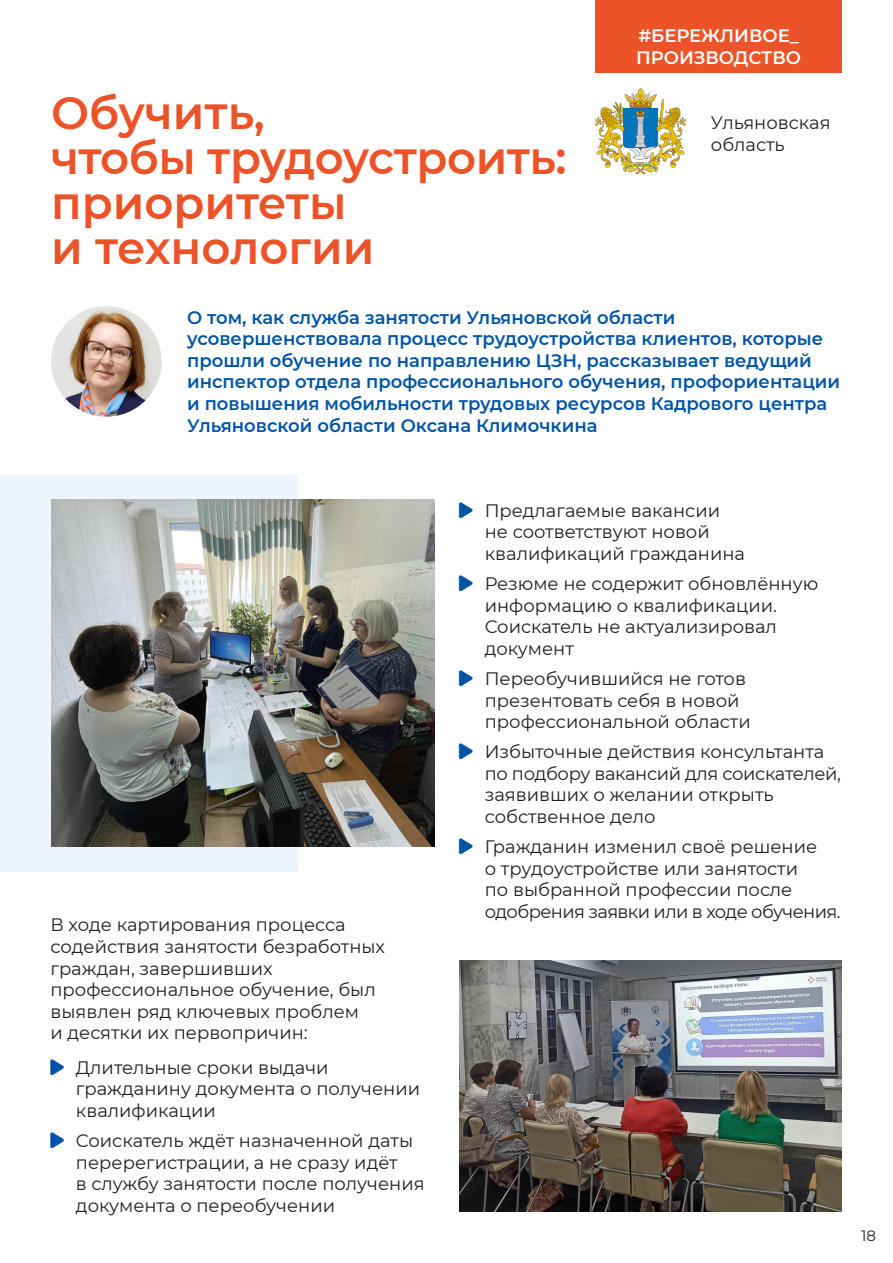
<style>
.page{position:relative;width:893px;height:1263px;background:#fff}
.page>*{position:absolute;margin:0;border:0;box-sizing:border-box;transform-origin:0 0}
.H_30{font:600 45px/45px "Montserrat";letter-spacing:-.01em;color:#ec5328}
.t1{font:18px/21.6px "Montserrat";color:#231f20}
.t2{font:600 18px/21.6px "Montserrat";color:#0154a6}
.t3{font:600 18px/21.6px "Montserrat";color:#fff}
.t4{font:15px "Montserrat";color:#231f20}
.s1{color:#0154a6}
</style>
<div class="page">
<div style="left:595px;top:0;width:247px;height:72px;background:#ec5328"></div>
<div style="left:1px;top:474px;width:297px;height:397px;background:#edf6fc"></div>
<img style="left:595px;top:89px;width:90px;height:85px">
<img style="left:52px;top:499px;width:382px;height:347px">
<img style="left:459px;top:961px;width:383px;height:251px">
<img style="left:51px;top:306px;width:111px;height:111px;border-radius:55px">
<p class="H_30" style="left:51px;top:88px;width:517px">Обучить,<br>чтобы трудоустроить: приоритеты<br>и технологии</p>
<p class="t3" style="left:636px;top:24px;width:166px">#БЕРЕЖЛИВОЕ_<br>ПРОИЗВОДСТВО</p>
<p class="t1" style="left:711px;top:111px;width:121px">Ульяновская область</p>
<p class="t2" style="left:187px;top:306px;width:655px">О том, как служба занятости Ульяновской области усовершенствовала процесс трудоустройства клиентов, которые прошли обучение по направлению ЦЗН, рассказывает ведущий инспектор отдела профессионального обучения, профориентации и повышения мобильности трудовых ресурсов Кадрового центра Ульяновской области Оксана Климочкина</p>
<p class="t1" style="left:50px;top:914px;width:336px">В ходе картирования процесса содействия занятости безработных граждан, завершивших профессиональное обучение, был выявлен ряд ключевых проблем<br>и десятки их первопричин:</p>
<p class="t1" style="left:76px;top:1056px;width:346px;text-indent:-26px"><span class="s1">▶</span> Длительные сроки выдачи гражданину документа о получении квалификации</p>
<p class="t1" style="left:76px;top:1129px;width:350px;text-indent:-26px"><span class="s1">▶</span> Соискатель ждёт назначенной даты перерегистрации, а не сразу идёт<br>в службу занятости после получения документа о переобучении</p>
<p class="t1" style="left:485px;top:499px;width:262px;text-indent:-26px"><span class="s1">▶</span> Предлагаемые вакансии не соответствуют новой квалификаций гражданина</p>
<p class="t1" style="left:485px;top:572px;width:335px;text-indent:-26px"><span class="s1">▶</span> Резюме не содержит обновлённую информацию о квалификации.<br>Соискатель не актуализировал документ</p>
<p class="t1" style="left:485px;top:667px;width:267px;text-indent:-26px"><span class="s1">▶</span> Переобучившийся не готов презентовать себя в новой профессиональной области</p>
<p class="t1" style="left:485px;top:740px;width:358px;text-indent:-26px"><span class="s1">▶</span> Избыточные действия консультанта по подбору вакансий для соискателей, заявивших о желании открыть собственное дело</p>
<p class="t1" style="left:485px;top:835px;width:357px;text-indent:-26px"><span class="s1">▶</span> Гражданин изменил своё решение<br>о трудоустройстве или занятости<br>по выбранной профессии после одобрения заявки или в ходе обучения.</p>
<p class="t4" style="left:861px;top:1226px;width:16px">18</p>
</div>
